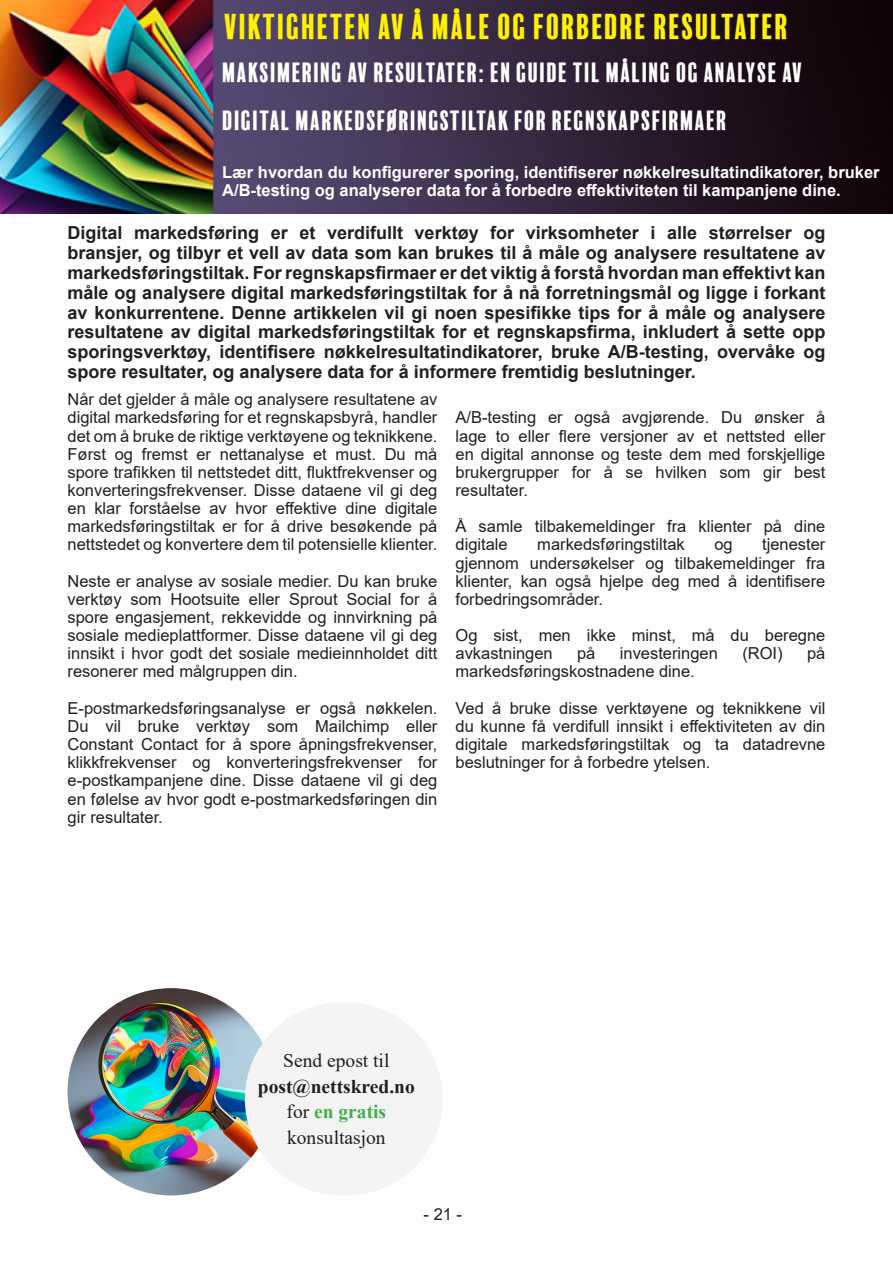
<style>
.page{position:relative;width:893px;height:1263px;background:#fff}
.page>*{position:absolute;margin:0;border:0;box-sizing:border-box;transform-origin:0 0}
.heading_1{font:33px "Balboa Plus Fill";color:#fff101}
.heading_2{font:25.5px/48px "Balboa Plus Fill";color:#fff}
.t1{font:700 19.5px/25.5px "Times New Roman";color:#231f20;text-align:center}
.t2{font:19.5px "Times New Roman";color:#231f20}
.Ingress{font:700 18px/19.8px "Arial";color:#231f20;text-align:justify}
.body{font:16.5px/18.1px "Arial";color:#231f20;text-align:justify}
.heading_4{font:700 16.5px/18.1px "Arial";color:#fff}
.s1{font-weight:400}
.s2{color:#40ae49}
</style>
<div class="page">
<img style="left:0;top:0;width:892px;height:213px">
<img style="left:68px;top:988px;width:207px;height:207px;border-radius:104px">
<div style="left:245px;top:1002px;width:198px;height:193px;background:#f4f4f4;border-radius:97px"></div>
<p class="heading_1" style="left:224px;top:8px;width:567px">VIKTIGHETEN AV Å MÅLE OG FORBEDRE RESULTATER</p>
<p class="heading_2" style="left:222px;top:49px;width:583px">MAKSIMERING AV RESULTATER: EN GUIDE TIL MÅLING OG ANALYSE AV<br>DIGITAL MARKEDSFØRINGSTILTAK FOR REGNSKAPSFIRMAER</p>
<p class="heading_4" style="left:222px;top:164px;width:659px">Lær hvordan du konfigurerer sporing, identifiserer nøkkelresultatindikatorer, bruker<br>A/B-testing og analyserer data for å forbedre effektiviteten til kampanjene dine.</p>
<p class="Ingress" style="left:68px;top:223px;width:759px">Digital markedsføring er et verdifullt verktøy for virksomheter i alle størrelser og bransjer, og tilbyr et vell av data som kan brukes til å måle og analysere resultatene av markedsføringstiltak. For regnskapsfirmaer er det viktig å forstå hvordan man effektivt kan måle og analysere digital markedsføringstiltak for å nå forretningsmål og ligge i forkant av konkurrentene. Denne artikkelen vil gi noen spesifikke tips for å måle og analysere resultatene av digital markedsføringstiltak for et regnskapsfirma, inkludert å sette opp sporingsverktøy, identifisere nøkkelresultatindikatorer, bruke A/B-testing, overvåke og spore resultater, og analysere data for å informere fremtidig beslutninger.</p>
<p class="body" style="left:68px;top:390px;width:371px">Når det gjelder å måle og analysere resultatene av digital markedsføring for et regnskapsbyrå, handler det om å bruke de riktige verktøyene og teknikkene.<br>Først og fremst er nettanalyse et must. Du må spore trafikken til nettstedet ditt, fluktfrekvenser og konverteringsfrekvenser. Disse dataene vil gi deg en klar forståelse av hvor effektive dine digitale markedsføringstiltak er for å drive besøkende på nettstedet og konvertere dem til potensielle klienter.</p>
<p class="body" style="left:68px;top:572px;width:371px">Neste er analyse av sosiale medier. Du kan bruke verktøy som Hootsuite eller Sprout Social for å spore engasjement, rekkevidde og innvirkning på sosiale medieplattformer. Disse dataene vil gi deg innsikt i hvor godt det sosiale medieinnholdet ditt resonerer med målgruppen din.</p>
<p class="body" style="left:68px;top:699px;width:371px">E-postmarkedsføringsanalyse er også nøkkelen.<br>Du vil bruke verktøy som Mailchimp eller Constant Contact for å spore åpningsfrekvenser, klikkfrekvenser og konverteringsfrekvenser for e-postkampanjene dine. Disse dataene vil gi deg en følelse av hvor godt e-postmarkedsføringen din gir resultater.</p>
<p class="body" style="left:455px;top:408px;width:371px">A/B-testing er også avgjørende. Du ønsker å lage to eller flere versjoner av et nettsted eller en digital annonse og teste dem med forskjellige brukergrupper for å se hvilken som gir best resultater.</p>
<p class="body" style="left:455px;top:517px;width:371px">Å samle tilbakemeldinger fra klienter på dine digitale</p>
<p class="body" style="left:537px;top:535px;width:149px">markedsføringstiltak</p>
<p class="body" style="left:714px;top:535px;width:20px">og</p>
<p class="body" style="left:455px;top:535px;width:371px;text-indent:307px">tjenester gjennom undersøkelser og tilbakemeldinger fra klienter, kan også hjelpe deg med å identifisere forbedringsområder.</p>
<p class="body" style="left:455px;top:626px;width:371px">Og sist, men ikke minst, må du beregne avkastningen</p>
<p class="body" style="left:577px;top:644px;width:20px">på</p>
<p class="body" style="left:620px;top:644px;width:100px">investeringen</p>
<p class="body" style="left:742px;top:644px;width:42px">(ROI)</p>
<p class="body" style="left:807px;top:644px;width:20px">på</p>
<p class="body" style="left:455px;top:662px;width:241px">markedsføringskostnadene dine.</p>
<p class="body" style="left:455px;top:699px;width:371px">Ved å bruke disse verktøyene og teknikkene vil du kunne få verdifull innsikt i effektiviteten av din digitale markedsføringstiltak og ta datadrevne beslutninger for å forbedre ytelsen.</p>
<p class="t2" style="left:283px;top:1047px;width:108px">Send epost til</p>
<p class="t1" style="left:258px;top:1073px;width:159px">post@nettskred.no <span class="s1">for</span> <span class="s2">en gratis </span><span class="s1">konsultasjon</span></p>
<p class="body" style="left:424px;top:1204px;width:40px">- 21 -</p>
</div>
